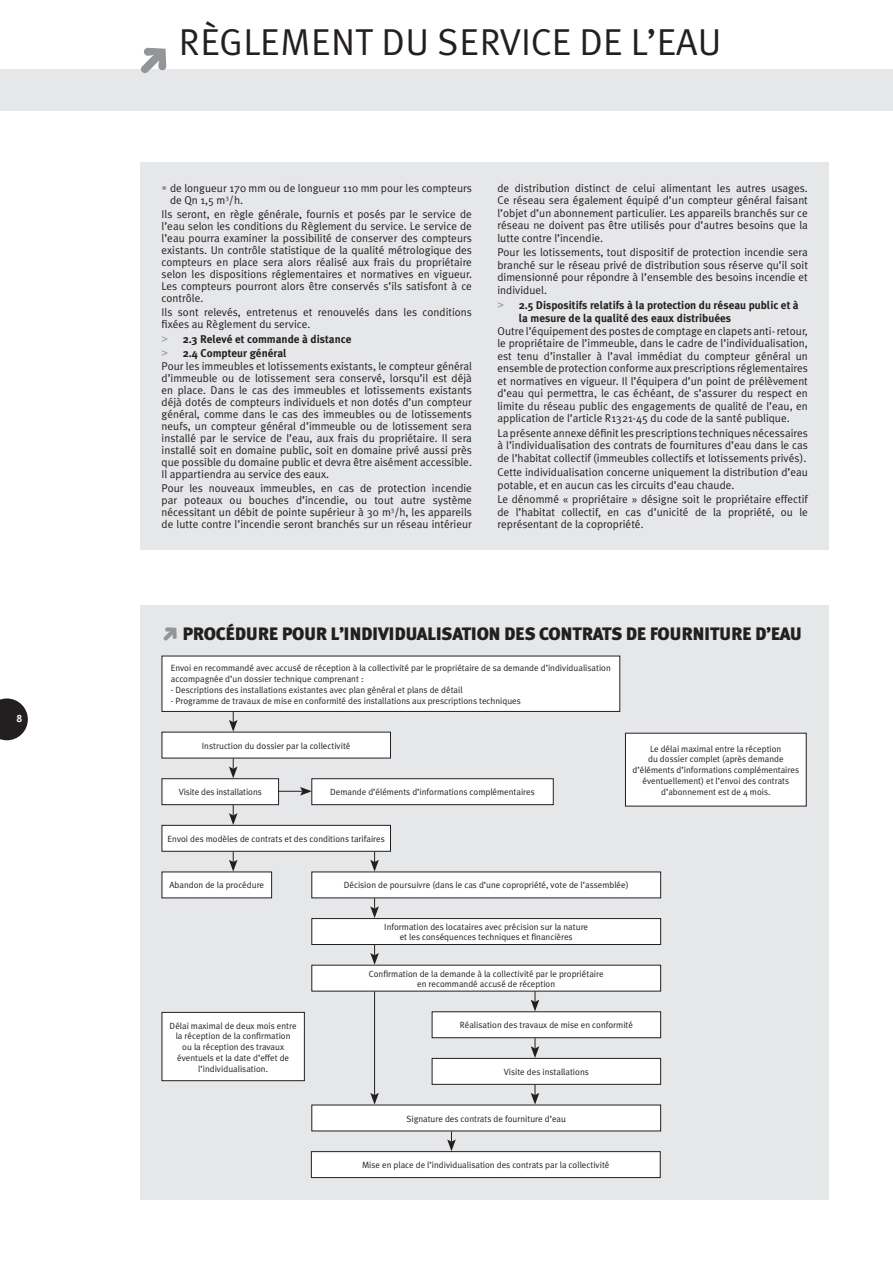
<style>
.page{position:relative;width:893px;height:1263px;background:#fff}
.page>*{position:absolute;margin:0;border:0;box-sizing:border-box;transform-origin:0 0}
.Titre_Couv{font:37.5px "Meta Plus Normal";color:#231f20}
.t1{font:900 18px "Meta Plus";letter-spacing:-.02em;color:#231f20}
.ANNEXE-_Texte{font:11.25px/12px "Meta Plus Normal";color:#231f20;text-align:justify}
.t2{font:700 11.25px/12.5px "Meta Plus";color:#231f20}
.t3{font:700 10.5px "Officina Sans Std";color:#fff}
.Texte{font:9px/10.8px "Meta Plus Normal";color:#231f20;text-align:center}
.s1{color:#939598}
.s2{font-family:"Microsoft Sans Serif";font-weight:400;color:#939598}
</style>
<div class="page">
<svg style="left:0;top:698px;width:28px;height:42px"></svg>
<div style="left:140px;top:605px;width:689px;height:594px;background:#e6e7e9"></div>
<div style="left:162px;top:656px;width:458px;height:55px;background:#fff"></div>
<div style="left:162px;top:656px;width:458px;height:56px;border:1px solid #231f20"></div>
<div style="left:162px;top:732px;width:228px;height:26px;background:#fff"></div>
<div style="left:162px;top:779px;width:117px;height:26px;background:#fff"></div>
<div style="left:162px;top:778px;width:117px;height:27px;border:1px solid #231f20"></div>
<div style="left:312px;top:779px;width:241px;height:26px;background:#fff"></div>
<div style="left:311px;top:778px;width:243px;height:27px;border:1px solid #231f20"></div>
<div style="left:312px;top:872px;width:349px;height:26px;background:#fff"></div>
<div style="left:312px;top:918px;width:349px;height:26px;background:#fff"></div>
<div style="left:311px;top:918px;width:350px;height:27px;border:1px solid #231f20"></div>
<div style="left:312px;top:965px;width:349px;height:26px;background:#fff"></div>
<div style="left:432px;top:1012px;width:229px;height:26px;background:#fff"></div>
<div style="left:432px;top:1011px;width:229px;height:27px;border:1px solid #231f20"></div>
<div style="left:432px;top:1058px;width:229px;height:26px;background:#fff"></div>
<div style="left:432px;top:1058px;width:229px;height:27px;border:1px solid #231f20"></div>
<div style="left:312px;top:1105px;width:349px;height:26px;background:#fff"></div>
<div style="left:162px;top:1012px;width:142px;height:69px;background:#fff"></div>
<div style="left:162px;top:1012px;width:143px;height:69px;border:1px solid #231f20"></div>
<div style="left:625px;top:733px;width:181px;height:73px;background:#fff"></div>
<div style="left:311px;top:1151px;width:349px;height:26px;background:#fff"></div>
<div style="left:311px;top:1151px;width:350px;height:27px;border:1px solid #231f20"></div>
<div style="left:162px;top:825px;width:228px;height:26px;background:#fff"></div>
<div style="left:162px;top:825px;width:229px;height:27px;border:1px solid #231f20"></div>
<div style="left:162px;top:872px;width:110px;height:26px;background:#fff"></div>
<svg style="left:229px;top:712px;width:9px;height:20px"></svg>
<svg style="left:229px;top:758px;width:9px;height:20px"></svg>
<svg style="left:229px;top:805px;width:9px;height:20px"></svg>
<svg style="left:229px;top:852px;width:9px;height:19px"></svg>
<svg style="left:370px;top:852px;width:9px;height:19px"></svg>
<svg style="left:370px;top:898px;width:9px;height:20px"></svg>
<svg style="left:370px;top:945px;width:9px;height:20px"></svg>
<hr style="left:374px;top:991px;width:1px;height:104px;background:#231f20">
<svg style="left:370px;top:1093px;width:9px;height:12px"></svg>
<svg style="left:531px;top:991px;width:8px;height:20px"></svg>
<svg style="left:531px;top:1038px;width:8px;height:20px"></svg>
<svg style="left:531px;top:1085px;width:8px;height:20px"></svg>
<svg style="left:447px;top:1131px;width:9px;height:20px"></svg>
<svg style="left:278px;top:787px;width:34px;height:8px"></svg>
<div style="left:140px;top:162px;width:689px;height:387px;background:#e6e7e9"></div>
<div style="left:0;top:69px;width:893px;height:42px;background:#e6e7e9"></div>
<p class="t3" style="left:16px;top:712px;width:7px">8</p>
<p class="Titre_Couv" style="left:179px;top:21px;width:544px">RÈGLEMENT DU SERVICE DE L’EAU</p>
<p class="ANNEXE-_Texte" style="left:170px;top:182px;width:303px;text-indent:-9px"><span class="s1">•</span> de longueur 170 mm ou de longueur 110 mm pour les compteurs de Qn 1,5 m<sup>3</sup>/h.</p>
<p class="ANNEXE-_Texte" style="left:162px;top:208px;width:312px">Ils seront, en règle générale, fournis et posés par le service de l’eau selon les conditions du Règlement du service. Le service de l’eau pourra examiner la possibilité de conserver des compteurs existants. Un contrôle statistique de la qualité métrologique des compteurs en place sera alors réalisé aux frais du propriétaire selon les dispositions réglementaires et normatives en vigueur.<br>Les compteurs pourront alors être conservés s’ils satisfont à ce contrôle.</p>
<p class="ANNEXE-_Texte" style="left:162px;top:306px;width:312px">Ils sont relevés, entretenus et renouvelés dans les conditions fixées au Règlement du service.</p>
<p class="t2" style="left:162px;top:333px;width:191px"><span class="s2">&gt;</span> 2.3 Relevé et commande à distance</p>
<p class="t2" style="left:162px;top:347px;width:126px"><span class="s2">&gt;</span> 2.4 Compteur général</p>
<p class="ANNEXE-_Texte" style="left:162px;top:360px;width:312px">Pour les immeubles et lotissements existants, le compteur général d’immeuble ou de lotissement sera conservé, lorsqu’il est déjà en place. Dans le cas des immeubles et lotissements existants déjà dotés de compteurs individuels et non dotés d’un compteur général, comme dans le cas des immeubles ou de lotissements neufs, un compteur général d’immeuble ou de lotissement sera installé par le service de l’eau, aux frais du propriétaire. Il sera installé soit en domaine public, soit en domaine privé aussi près que possible du domaine public et devra être aisément accessible.<br>Il appartiendra au service des eaux.</p>
<p class="ANNEXE-_Texte" style="left:162px;top:482px;width:312px">Pour les nouveaux immeubles, en cas de protection incendie par poteaux ou bouches d’incendie, ou tout autre système nécessitant un débit de pointe supérieur à 30 m<sup>3</sup>/h, les appareils de lutte contre l’incendie seront branchés sur un réseau intérieur</p>
<p class="ANNEXE-_Texte" style="left:497px;top:181px;width:312px;line-height:12.5px">de distribution distinct de celui alimentant les autres usages.<br>Ce réseau sera également équipé d’un compteur général faisant l’objet d’un abonnement particulier. Les appareils branchés sur ce réseau ne doivent pas être utilisés pour d’autres besoins que la lutte contre l’incendie.</p>
<p class="ANNEXE-_Texte" style="left:497px;top:246px;width:312px;line-height:12.5px">Pour les lotissements, tout dispositif de protection incendie sera branché sur le réseau privé de distribution sous réserve qu’il soit dimensionné pour répondre à l’ensemble des besoins incendie et individuel.</p>
<p class="t2" style="left:519px;top:299px;width:281px;text-indent:-21px"><span class="s2">&gt;</span> 2.5 Dispositifs relatifs à la protection du réseau public et à la mesure de la qualité des eaux distribuées</p>
<p class="ANNEXE-_Texte" style="left:497px;top:325px;width:312px;line-height:12.5px">Outre l’équipement des postes de comptage en clapets anti- retour, le propriétaire de l’immeuble, dans le cadre de l’individualisation, est tenu d’installer à l’aval immédiat du compteur général un ensemble de protection conforme aux prescriptions réglementaires et normatives en vigueur. Il l’équipera d’un point de prélèvement d’eau qui permettra, le cas échéant, de s’assurer du respect en limite du réseau public des engagements de qualité de l’eau, en application de l’article R1321-45 du code de la santé publique.</p>
<p class="ANNEXE-_Texte" style="left:497px;top:426px;width:312px;line-height:12.5px">La présente annexe définit les prescriptions techniques nécessaires à l’individualisation des contrats de fournitures d’eau dans le cas de l’habitat collectif (immeubles collectifs et lotissements privés).</p>
<p class="ANNEXE-_Texte" style="left:497px;top:466px;width:312px;line-height:12.5px">Cette individualisation concerne uniquement la distribution d’eau potable, et en aucun cas les circuits d’eau chaude.</p>
<p class="ANNEXE-_Texte" style="left:497px;top:493px;width:312px;line-height:12.5px">Le dénommé « propriétaire » désigne soit le propriétaire effectif de l’habitat collectif, en cas d’unicité de la propriété, ou le représentant de la copropriété.</p>
<p class="t1" style="left:183px;top:623px;width:621px">PROCÉDURE POUR L’INDIVIDUALISATION DES CONTRATS DE FOURNITURE D’EAU</p>
<p class="Texte" style="left:171px;top:662px;width:442px;text-align:left">Envoi en recommandé avec accusé de réception à la collectivité par le propriétaire de sa demande d’individualisation accompagnée d’un dossier technique comprenant :</p>
<p class="Texte" style="left:171px;top:684px;width:293px">- Descriptions des installations existantes avec plan général et plans de détail</p>
<p class="Texte" style="left:171px;top:695px;width:352px">- Programme de travaux de mise en conformité des installations aux prescriptions techniques</p>
<p class="Texte" style="left:202px;top:740px;width:150px">Instruction du dossier par la collectivité</p>
<p class="Texte" style="left:179px;top:787px;width:84px">Visite des installations</p>
<p class="Texte" style="left:330px;top:787px;width:206px">Demande d’éléments d’informations complémentaires</p>
<p class="Texte" style="left:633px;top:743px;width:168px">Le délai maximal entre la réception<br>du dossier complet (après demande d’éléments d’informations complémentaires éventuellement) et l’envoi des contrats d’abonnement est de 4 mois.</p>
<p class="Texte" style="left:168px;top:833px;width:219px">Envoi des modèles de contrats et des conditions tarifaires</p>
<p class="Texte" style="left:169px;top:880px;width:96px">Abandon de la procédure</p>
<p class="Texte" style="left:344px;top:880px;width:286px">Décision de poursuivre (dans le cas d’une copropriété, vote de l’assemblée)</p>
<p class="Texte" style="left:384px;top:922px;width:205px;line-height:9.8px">Information des locataires avec précision sur la nature et les conséquences techniques et financières</p>
<p class="Texte" style="left:369px;top:969px;width:236px;line-height:9.8px">Confirmation de la demande à la collectivité par le propriétaire en recommandé accusé de réception</p>
<p class="Texte" style="left:460px;top:1020px;width:175px">Réalisation des travaux de mise en conformité</p>
<p class="Texte" style="left:504px;top:1066px;width:87px">Visite des installations</p>
<p class="Texte" style="left:406px;top:1113px;width:161px">Signature des contrats de fourniture d’eau</p>
<p class="Texte" style="left:170px;top:1020px;width:129px">Délai maximal de deux mois entre la réception de la confirmation<br>ou la réception des travaux éventuels et la date d’effet de l’individualisation.</p>
<p class="Texte" style="left:362px;top:1159px;width:249px">Mise en place de l’individualisation des contrats par la collectivité</p>
</div>
